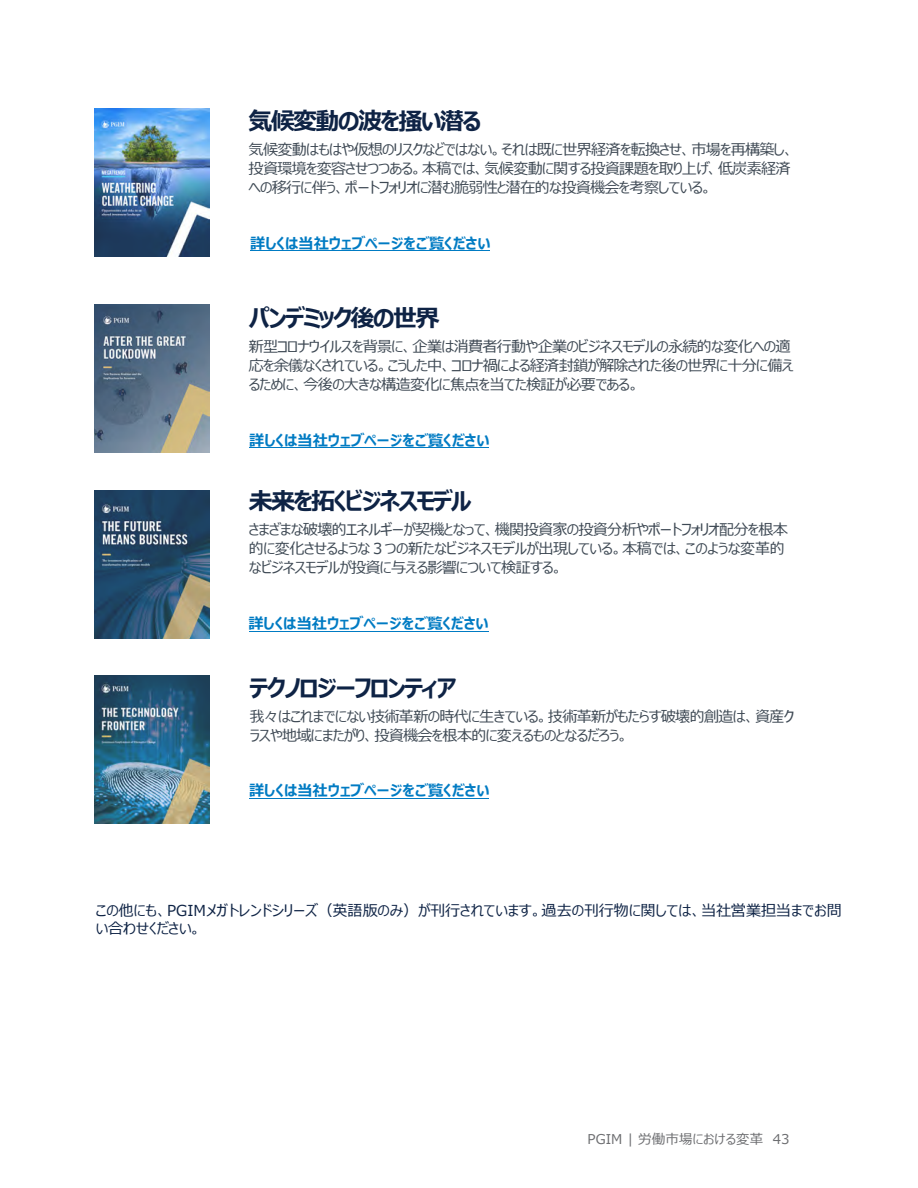
<style>
.page{position:relative;width:918px;height:1188px;background:#fff}
.page>*{position:absolute;margin:0;border:0;box-sizing:border-box;transform-origin:0 0}
.t1{font:700 24.15px "Meiryo UI";letter-spacing:-.075em;color:#0e2345}
.t2{font:15.15px/19px "Meiryo UI";letter-spacing:-.05em;color:#3e4954}
.t3{font:700 15.15px "Meiryo UI";color:#007bc3}
.t4{font:15.15px/18px "Meiryo UI";color:#0e2345}
.t5{font:13.5px "Meiryo UI";letter-spacing:.01em;color:#6d6e71}
.s1{font-style:inherit}
</style>
<div class="page">
<img style="left:94px;top:490px;width:115px;height:148px">
<img style="left:94px;top:305px;width:115px;height:148px">
<img style="left:94px;top:676px;width:115px;height:148px">
<img style="left:94px;top:108px;width:115px;height:148px">
<hr style="left:250px;top:798px;width:239px;height:1px;background:#007bc3">
<hr style="left:249px;top:631px;width:239px;height:1px;background:#007bc3">
<hr style="left:250px;top:447px;width:239px;height:1px;background:#007bc3">
<hr style="left:251px;top:250px;width:239px;height:1px;background:#007bc3">
<h1 class="t1" style="left:249px;top:104px;width:234px">気候変動の波を掻い潜る</h1>
<p class="t2" style="left:249px;top:140px;width:547px">気候変動はもはや仮想のリスクなどではない。それは既に世界経済を転換させ、市場を再構築し、投資環境を変容させつつある。本稿では、気候変動に関する投資課題を取り上げ、低炭素経済への移行に伴う、ポートフォリオに潜む脆弱性と潜在的な投資機会を考察している。</p>
<p class="t3" style="left:250px;top:232px;width:242px">詳しくは<span class="s1">当社ウェブページを</span>ご覧ください</p>
<h1 class="t1" style="left:249px;top:301px;width:192px">パンデミック後の世界</h1>
<p class="t2" style="left:249px;top:337px;width:546px">新型コロナウイルスを背景に、企業は消費者行動や企業のビジネスモデルの永続的な変化への適応を余儀なくされている。こうした中、コロナ禍による経済封鎖が解除された後の世界に十分に備えるために、今後の大きな構造変化に焦点を当てた検証が必要である。</p>
<p class="t3" style="left:249px;top:429px;width:242px">詳しくは<span class="s1">当社ウェブページ</span>をご覧ください</p>
<h1 class="t1" style="left:249px;top:485px;width:224px">未来を拓くビジネスモデル</h1>
<p class="t2" style="left:249px;top:521px;width:541px">さまざまな破壊的エネルギーが契機となって、機関投資家の投資分析やポートフォリオ配分を根本的に変化させるような３つの新たなビジネスモデルが出現している。本稿では、このような変革的なビジネスモデルが投資に与える影響について検証する。</p>
<p class="t3" style="left:248px;top:613px;width:242px">詳しくは<span class="s1">当社ウェブページ</span>をご覧ください</p>
<h1 class="t1" style="left:250px;top:671px;width:208px">テクノロジーフロンティア</h1>
<p class="t2" style="left:250px;top:707px;width:546px">我々はこれまでにない技術革新の時代に生きている。技術革新がもたらす破壊的創造は、資産クラスや地域にまたがり、投資機会を根本的に変えるものとなるだろう。</p>
<p class="t3" style="left:249px;top:780px;width:242px">詳しくは<span class="s1">当社ウェブページ</span>をご覧ください</p>
<p class="t4" style="left:96px;top:902px;width:747px">この他にも、PGIMメガトレンドシリーズ（英語版のみ）が刊行されています。過去の刊行物に関しては、当社営業担当までお問い合わせください。</p>
<p class="t5" style="left:588px;top:1129px;width:204px">PGIM | 労働市場における変革 43</p>
</div>
